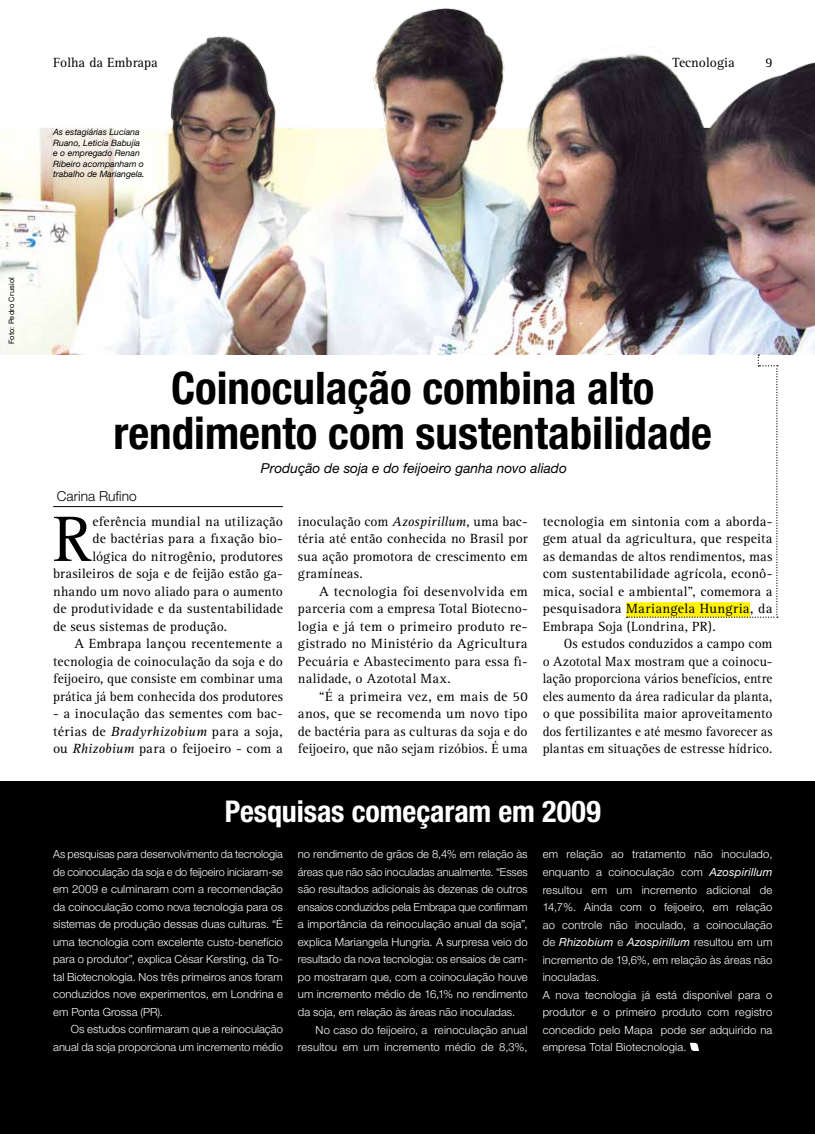
<style>
.page{position:relative;width:815px;height:1134px;background:#fff}
.page>*{position:absolute;margin:0;border:0;box-sizing:border-box;transform-origin:0 0}
.t1{font:66.25px "Rotis Serif";color:#000}
.t2{font:700 condensed 45px/45px "Helvetica Neue LT Std";color:#000;text-align:center}
.t3{font:700 condensed 30px "Helvetica Neue LT Std";letter-spacing:-.005em;color:#fff}
.t4{font:13.75px/17.5px "Rotis Serif";letter-spacing:.005em;color:#000;text-align:justify}
.t5{font:italic 13.75px "Helvetica Neue LT Std";color:#000}
.t6{font:300 13.75px "Helvetica Neue LT Std";color:#000}
.t7{font:300 11.25px/17.5px "Helvetica Neue LT Std";letter-spacing:.015em;color:#fff;text-align:justify}
.t8{font:italic 8.75px/10.5px "Helvetica Neue LT Std";color:#000}
.t9{font:7.5px "Helvetica Neue LT Std";letter-spacing:.02em;color:#000}
.s1{font-style:italic}
.s2{font-weight:400;font-style:italic}
</style>
<div class="page">
<div style="left:1px;top:781px;width:814px;height:353px;background:#000"></div>
<img style="left:0;top:8px;width:815px;height:347px">
<hr style="left:53px;top:506px;width:230px;height:1px;background:#000">
<svg style="left:626px;top:602px;width:1px;height:15px"></svg>
<svg style="left:690px;top:1043px;width:9px;height:8px"></svg>
<svg style="left:627px;top:354px;width:151px;height:264px"></svg>
<p class="t4" style="left:53px;top:54px;width:106px">Folha da Embrapa</p>
<p class="t4" style="left:672px;top:54px;width:64px">Tecnologia</p>
<p class="t4" style="left:765px;top:54px;width:9px">9</p>
<p class="t8" style="left:53px;top:127px;width:93px">As estagiárias Luciana<br>Ruano, Leticia Babujia e o empregado Renan<br>Ribeiro acompanham o trabalho de Mariangela.</p>
<p class="t9" style="left:7px;top:344px;width:68px;rotate:-90deg">Foto: Pedro Crusiol</p>
<h2 class="t2" style="left:114px;top:365px;width:600px">Coinoculação combina alto rendimento com sustentabilidade</h2>
<p class="t5" style="left:261px;top:460px;width:308px">Produção de soja e do feijoeiro ganha novo aliado</p>
<p class="t6" style="left:57px;top:488px;width:81px">Carina Rufino</p>
<h1 class="t1" style="left:53px;top:501px;width:41px">R</h1>
<p class="t4" style="left:92px;top:513px;width:192px">eferência mundial na utilização</p>
<p class="t4" style="left:92px;top:530px;width:192px">de bactérias para a fixação bio-</p>
<p class="t4" style="left:92px;top:548px;width:192px">lógica do nitrogênio, produtores</p>
<p class="t4" style="left:53px;top:565px;width:231px">brasileiros de soja e de feijão estão ga-</p>
<p class="t4" style="left:53px;top:583px;width:231px">nhando um novo aliado para o aumento</p>
<p class="t4" style="left:53px;top:600px;width:231px">de produtividade e da sustentabilidade</p>
<p class="t4" style="left:53px;top:618px;width:176px">de seus sistemas de produção.</p>
<p class="t4" style="left:74px;top:635px;width:210px">A Embrapa lançou recentemente a</p>
<p class="t4" style="left:53px;top:653px;width:231px">tecnologia de coinoculação da soja e do</p>
<p class="t4" style="left:53px;top:670px;width:231px">feijoeiro, que consiste em combinar uma</p>
<p class="t4" style="left:53px;top:688px;width:231px">prática já bem conhecida dos produtores</p>
<p class="t4" style="left:53px;top:705px;width:231px">- a inoculação das sementes com bac&shy;térias de <span class="s1">Bradyrhizobium</span> para a soja, ou <span class="s1">Rhizobium</span> para o feijoeiro - com a</p>
<p class="t4" style="left:298px;top:513px;width:231px">inoculação com <span class="s1">Azospirillum</span>, uma bac&shy;téria até então conhecida no Brasil por sua ação promotora de crescimento em gramíneas.</p>
<p class="t4" style="left:298px;top:583px;width:231px;text-indent:21px">A tecnologia foi desenvolvida em parceria com a empresa Total Biotecno&shy;logia e já tem o primeiro produto re&shy;gistrado no Ministério da Agricultura Pecuária e Abastecimento para essa fi&shy;nalidade, o Azototal Max.</p>
<p class="t4" style="left:298px;top:688px;width:231px;text-indent:21px">“É a primeira vez, em mais de 50 anos, que se recomenda um novo tipo de bactéria para as culturas da soja e do feijoeiro, que não sejam rizóbios. É uma</p>
<p class="t4" style="left:543px;top:513px;width:231px">tecnologia em sintonia com a aborda&shy;gem atual da agricultura, que respeita as demandas de altos rendimentos, mas com sustentabilidade agrícola, econô&shy;mica, social e ambiental”, comemora a pesquisadora Mariangela Hungria, da Embrapa Soja (Londrina, PR).</p>
<p class="t4" style="left:543px;top:635px;width:231px;text-indent:21px">Os estudos conduzidos a campo com o Azototal Max mostram que a coinocu&shy;lação proporciona vários benefícios, entre eles aumento da área radicular da planta, o que possibilita maior aproveitamento dos fertilizantes e até mesmo favorecer as plantas em situações de estresse hídrico.</p>
<h3 class="t3" style="left:225px;top:793px;width:377px">Pesquisas começaram em 2009</h3>
<p class="t7" style="left:298px;top:845px;width:231px">no rendimento de grãos de 8,4% em relação às áreas que não são inoculadas anualmente. “Esses são resultados adicionais às dezenas de outros ensaios conduzidos pela Embrapa que confirmam a importância da reinoculação anual da soja”, explica Mariangela Hungria. A surpresa veio do resultado da nova tecnologia: os ensaios de cam&shy;po mostraram que, com a coinoculação houve um incremento médio de 16,1% no rendimento da soja, em relação às áreas não inoculadas.</p>
<p class="t7" style="left:298px;top:1020px;width:231px;text-align:right">No caso do feijoeiro, a reinoculação anual resultou em um incremento médio de 8,3%,</p>
<p class="t7" style="left:53px;top:845px;width:231px">As pesquisas para desenvolvimento da tecnologia de coinoculação da soja e do feijoeiro iniciaram-se em 2009 e culminaram com a recomendação da coinoculação como nova tecnologia para os sistemas de produção dessas duas culturas. “É uma tecnologia com excelente custo-benefício para o produtor”, explica César Kersting, da To&shy;tal Biotecnologia. Nos três primeiros anos foram conduzidos nove experimentos, em Londrina e em Ponta Grossa (PR).</p>
<p class="t7" style="left:53px;top:1020px;width:231px;text-align:right">Os estudos confirmaram que a reinoculação anual da soja proporciona um incremento médio</p>
<p class="t7" style="left:543px;top:845px;width:231px;text-align:left">em relação ao tratamento não inoculado, enquanto a coinoculação com <span class="s2">Azospirillum </span>resultou em um incremento adicional de 14,7%. Ainda com o feijoeiro, em relação ao controle não inoculado, a coinoculação de <span class="s2">Rhizobium</span> e <span class="s2">Azospirillum</span> resultou em um incremento de 19,6%, em relação às áreas não inoculadas.<br>A nova tecnologia já está disponível para o produtor e o primeiro produto com registro concedido pelo Mapa pode ser adquirido na empresa Total Biotecnologia.</p>
</div>
